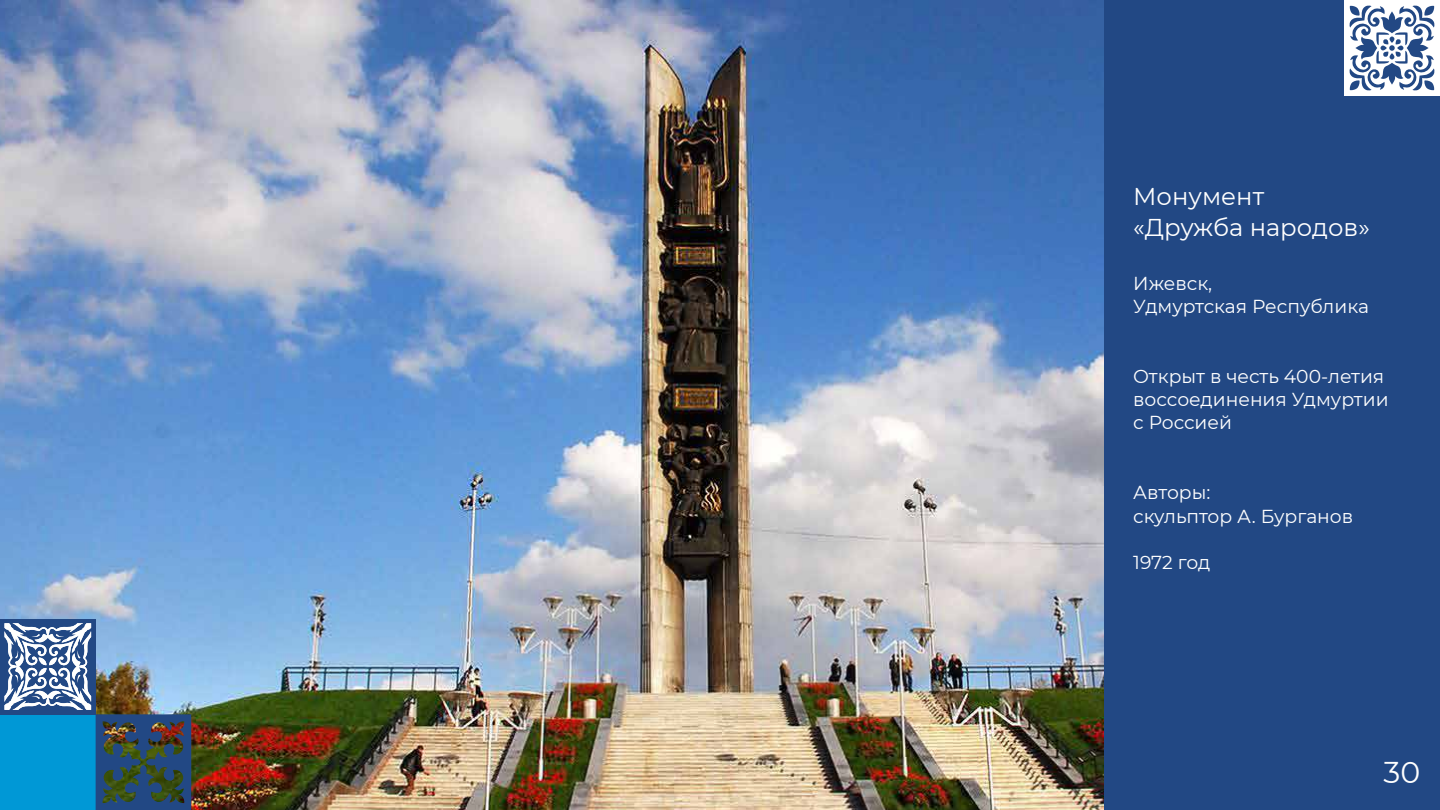
<style>
.page{position:relative;width:1440px;height:810px;background:#fff}
.page>*{position:absolute;margin:0;border:0;box-sizing:border-box;transform-origin:0 0}
.t1{font:30px "Montserrat";color:#fff}
.t2{font:24.3px/30.8px "Montserrat";color:#fff}
.t3{font:18.75px/23.2px "Montserrat";color:#fff}
</style>
<div class="page">
<div style="left:1094px;top:0;width:346px;height:810px;background:#224884"></div>
<svg style="left:1344px;top:0;width:96px;height:96px"></svg>
<img style="left:0;top:0;width:1103px;height:810px">
<div style="left:0;top:714px;width:96px;height:96px;background:#0098d6"></div>
<div style="left:0;top:619px;width:96px;height:95px;background:#224884"></div>
<img style="left:5px;top:623px;width:186px;height:187px">
<p class="t2" style="left:1133px;top:180px;width:238px">Монумент «Дружба народов»</p>
<p class="t3" style="left:1133px;top:271px;width:237px">Ижевск,<br>Удмуртская Республика</p>
<p class="t3" style="left:1133px;top:364px;width:257px">Открыт в честь 400-летия воссоединения Удмуртии с Россией</p>
<p class="t3" style="left:1133px;top:480px;width:222px">Авторы:<br>скульптор А. Бурганов</p>
<p class="t3" style="left:1133px;top:550px;width:79px">1972 год</p>
<h1 class="t1" style="left:1384px;top:752px;width:38px">30</h1>
</div>
